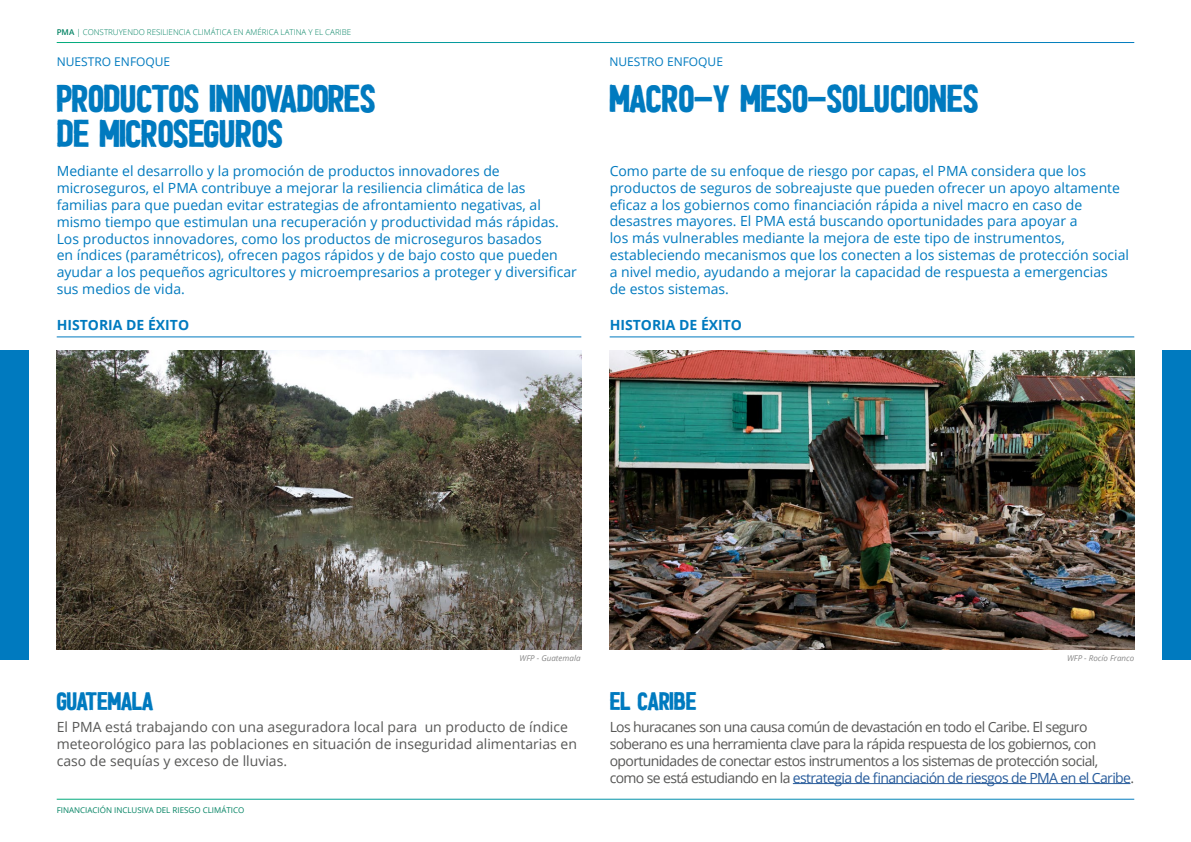
<style>
.page{position:relative;width:1191px;height:842px;background:#fff}
.page>*{position:absolute;margin:0;border:0;box-sizing:border-box;transform-origin:0 0}
.t1{font:38px/35px "HALDEN SOLID";letter-spacing:-.005em;color:#007abf}
.t2{font:25px "HALDEN SOLID";color:#007abf}
.t3{font:14px/16.8px "Open Sans";color:#007abf}
.t4{font:14px/16.8px "Open Sans";letter-spacing:-.045em;color:#575756}
.t5{font:14px/16.8px "Open Sans";color:#575756}
.t6{font:700 14px "Open Sans";color:#007abf}
.t7{font:12px "Open Sans";color:#007abf}
.t8{font:300 8px "Open Sans";color:#008262}
.t9{font:8px "Open Sans";color:#008262}
.t10{font:italic 8px "Open Sans";color:#878787}
.s1{font-weight:600}
.s2{color:#275b9b}
</style>
<div class="page">
<img style="left:609px;top:350px;width:525px;height:300px">
<img style="left:57px;top:350px;width:524px;height:300px">
<div style="left:0;top:350px;width:28px;height:310px;background:#007abf"></div>
<div style="left:1162px;top:350px;width:29px;height:310px;background:#007abf"></div>
<hr style="left:57px;top:336px;width:524px;height:1px;background:#007abf">
<hr style="left:609px;top:336px;width:525px;height:1px;background:#007abf">
<hr style="left:793px;top:783px;width:337px;height:1px;background:#275b9b">
<p class="t8" style="left:57px;top:26px;width:296px"><span class="s1">PMA</span> | CONSTRUYENDO RESILIENCIA CLIMÁTICA EN AMÉRICA LATINA Y EL CARIBE</p>
<p class="t7" style="left:57px;top:53px;width:115px">NUESTRO ENFOQUE</p>
<p class="t7" style="left:609px;top:53px;width:115px">NUESTRO ENFOQUE</p>
<h1 class="t1" style="left:57px;top:79px;width:321px">PRODUCTOS INNOVADORES<br>DE MICROSEGUROS</h1>
<p class="t3" style="left:57px;top:163px;width:522px">Mediante el desarrollo y la promoción de productos innovadores de microseguros, el PMA contribuye a mejorar la resiliencia climática de las familias para que puedan evitar estrategias de afrontamiento negativas, al mismo tiempo que estimulan una recuperación y productividad más rápidas.<br>Los productos innovadores, como los productos de microseguros basados<br>en índices (paramétricos), ofrecen pagos rápidos y de bajo costo que pueden ayudar a los pequeños agricultores y microempresarios a proteger y diversificar sus medios de vida.</p>
<h1 class="t1" style="left:609px;top:79px;width:371px">MACRO-Y MESO-SOLUCIONES</h1>
<p class="t3" style="left:609px;top:162px;width:521px">Como parte de su enfoque de riesgo por capas, el PMA considera que los productos de seguros de sobreajuste que pueden ofrecer un apoyo altamente eficaz a los gobiernos como financiación rápida a nivel macro en caso de desastres mayores. El PMA está buscando oportunidades para apoyar a<br>los más vulnerables mediante la mejora de este tipo de instrumentos, estableciendo mecanismos que los conecten a los sistemas de protección social a nivel medio, ayudando a mejorar la capacidad de respuesta a emergencias<br>de estos sistemas.</p>
<p class="t6" style="left:57px;top:315px;width:134px">HISTORIA DE ÉXITO</p>
<p class="t6" style="left:609px;top:315px;width:134px">HISTORIA DE ÉXITO</p>
<p class="t10" style="left:519px;top:653px;width:62px">WFP - Guatemala</p>
<p class="t10" style="left:1067px;top:653px;width:69px">WFP - Rocío Franco</p>
<h2 class="t2" style="left:57px;top:684px;width:98px">GUATEMALA</h2>
<p class="t5" style="left:57px;top:718px;width:522px">El PMA está trabajando con una aseguradora local para un producto de índice meteorológico para las poblaciones en situación de inseguridad alimentarias en caso de sequías y exceso de lluvias.</p>
<p class="t9" style="left:57px;top:804px;width:189px">FINANCIACIÓN INCLUSIVA DEL RIESGO CLIMÁTICO</p>
<h2 class="t2" style="left:609px;top:684px;width:88px">EL CARIBE</h2>
<p class="t4" style="left:609px;top:718px;width:526px">Los huracanes son una causa común de devastación en todo el Caribe. El seguro soberano es una herramienta clave para la rápida respuesta de los gobiernos, con oportunidades de conectar estos instrumentos a los sistemas de protección social, como se está estudiando en la <span class="s2">estrategia de financiación de riesgos de PMA en el Caribe</span>.</p>
</div>
